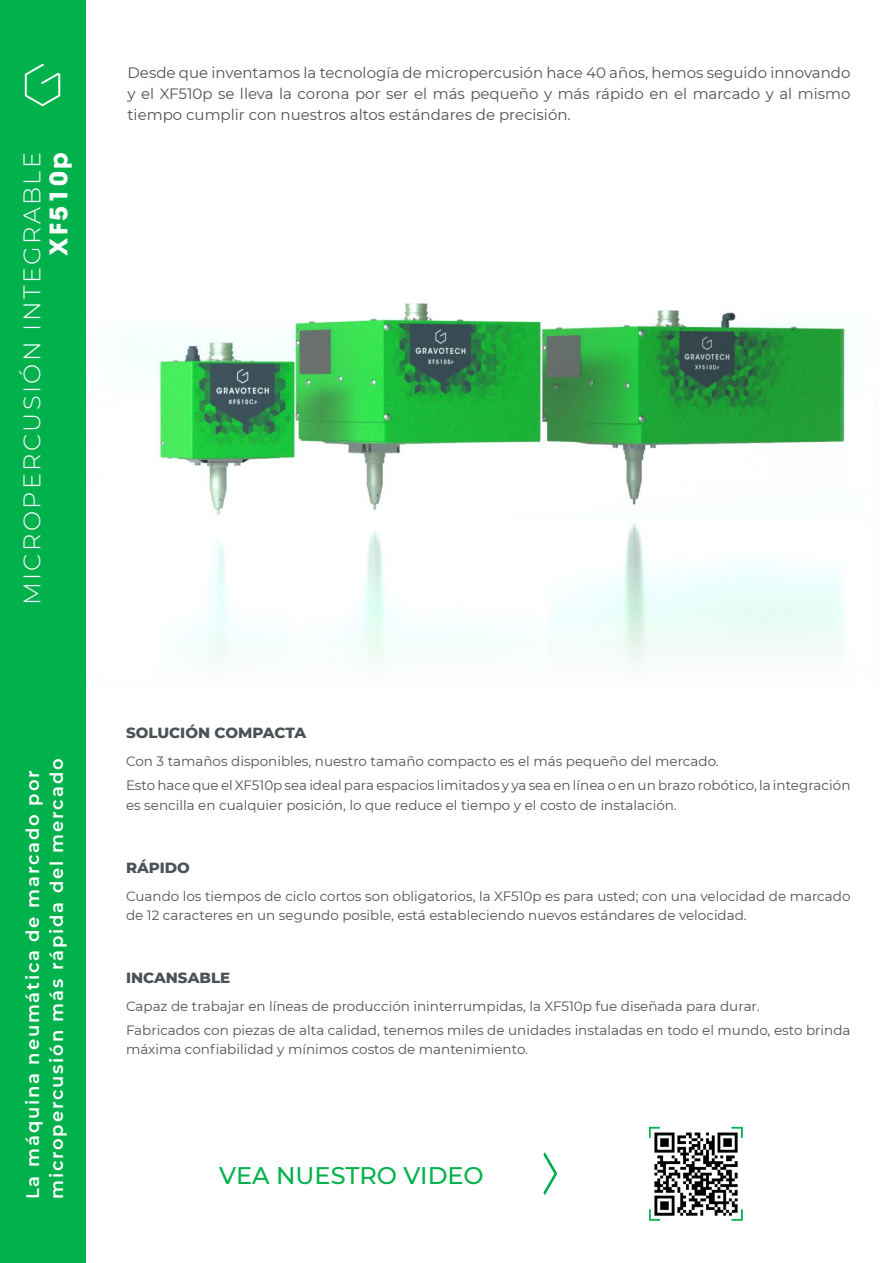
<style>
.page{position:relative;width:893px;height:1263px;background:#fff}
.page>*{position:absolute;margin:0;border:0;box-sizing:border-box;transform-origin:0 0}
.t1{font:300 24px "Montserrat";letter-spacing:.1em;color:#fff}
.t2{font:500 24px "Montserrat";color:#00b14c}
.t3{font:700 24px "Avant Garde";letter-spacing:.1em;color:#fff}
.t4{font:600 18px/24px "Montserrat";letter-spacing:.1em;color:#fff}
.t5{font:15px/21px "Montserrat";color:#4d5257;text-align:justify}
.t6{font:800 15px "Montserrat";color:#4d5257}
.t7{font:13.5px/23.7px "Montserrat";color:#4d5257}
</style>
<div class="page">
<img style="left:85px;top:115px;width:762px;height:581px">
<div style="left:0;top:0;width:85px;height:1263px;background:#00b14c"></div>
<svg style="left:25px;top:64px;width:35px;height:42px"></svg>
<svg style="left:544px;top:1152px;width:13px;height:43px"></svg>
<svg style="left:649px;top:1126px;width:11px;height:12px"></svg>
<svg style="left:649px;top:1209px;width:12px;height:12px"></svg>
<svg style="left:731px;top:1126px;width:12px;height:12px"></svg>
<svg style="left:730px;top:1209px;width:13px;height:12px"></svg>
<img style="left:653px;top:1132px;width:85px;height:83px">
<h1 class="t1" style="left:16px;top:605px;width:455px;rotate:-90deg">MICROPERCUSIÓN INTEGRABLE</h1>
<h1 class="t3" style="left:43px;top:256px;width:105px;rotate:-90deg">XF510p</h1>
<h2 class="t4" style="left:20px;top:1199px;width:442px;rotate:-90deg">La máquina neumática de marcado por micropercusión más rápida del mercado</h2>
<p class="t5" style="left:128px;top:62px;width:724px">Desde que inventamos la tecnología de micropercusión hace 40 años, hemos seguido innovando y el XF510p se lleva la corona por ser el más pequeño y más rápido en el marcado y al mismo tiempo cumplir con nuestros altos estándares de precisión.</p>
<p class="t6" style="left:126px;top:722px;width:182px">SOLUCIÓN COMPACTA</p>
<p class="t7" style="left:126px;top:749px;width:726px">Con 3 tamaños disponibles, nuestro tamaño compacto es el más pequeño del mercado.<br>Esto hace que el XF510p sea ideal para espacios limitados y ya sea en línea o en un brazo robótico, la integración</p>
<p class="t7" style="left:126px;top:792px;width:552px">es sencilla en cualquier posición, lo que reduce el tiempo y el costo de instalación.</p>
<p class="t6" style="left:126px;top:856px;width:65px">RÁPIDO</p>
<p class="t7" style="left:126px;top:885px;width:726px;line-height:19.5px">Cuando los tiempos de ciclo cortos son obligatorios, la XF510p es para usted; con una velocidad de marcado de 12 caracteres en un segundo posible, está estableciendo nuevos estándares de velocidad.</p>
<p class="t6" style="left:126px;top:967px;width:106px">INCANSABLE</p>
<p class="t7" style="left:126px;top:994px;width:726px">Capaz de trabajar en líneas de producción ininterrumpidas, la XF510p fue diseñada para durar.<br>Fabricados con piezas de alta calidad, tenemos miles de unidades instaladas en todo el mundo, esto brinda</p>
<p class="t7" style="left:126px;top:1037px;width:404px">máxima confiabilidad y mínimos costos de mantenimiento.</p>
<h1 class="t2" style="left:219px;top:1159px;width:266px">VEA NUESTRO VIDEO</h1>
</div>
